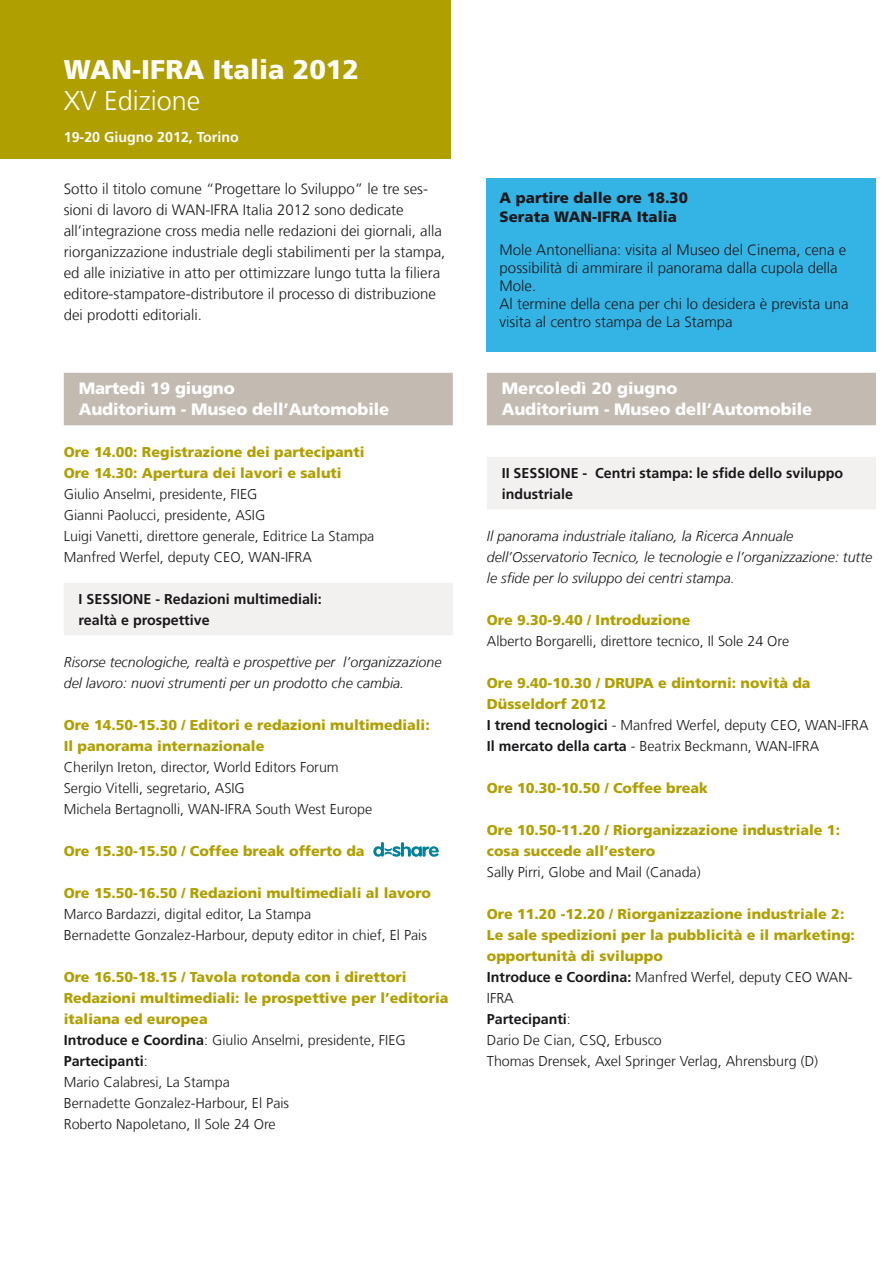
<style>
.page{position:relative;width:893px;height:1263px;background:#fff}
.page>*{position:absolute;margin:0;border:0;box-sizing:border-box;transform-origin:0 0}
.t1{font:900 27px "Frutiger LT Com";color:#fff}
.t2{font:300 27px "Frutiger LT Com";color:#fff}
.t3{font:900 16.5px/21px "Frutiger LT Com";letter-spacing:-.01em;color:#fff}
.t4{font:300 15px/21px "Frutiger LT Com";color:#1a171b}
.t5{font:900 15px/19.8px "Frutiger LT Com";color:#1a171b}
.t6{font:300 14.25px/21px "Frutiger LT Com";color:#1a171b}
.t7{font:900 14.25px/21px "Frutiger LT Com";color:#b09f00}
.t8{font:italic 300 14.25px/21px "Frutiger LT Com";color:#1a171b}
.t9{font:700 14.25px/21px "Frutiger LT Com";color:#1a171b}
.t10{font:700 14.25px "Frutiger LT Com";color:#fff}
.s1{font-weight:900;color:#b09f00}
.s2{font-weight:700}
.s3{font-weight:700;color:#1a171b}
.s4{font-weight:300;color:#1a171b}
</style>
<div class="page">
<div style="left:0;top:0;width:451px;height:158px;background:#b09f00"></div>
<div style="left:64px;top:373px;width:389px;height:52px;background:#c3bbb2"></div>
<div style="left:64px;top:583px;width:389px;height:52px;background:#f3f1ef"></div>
<svg style="left:373px;top:842px;width:66px;height:15px"></svg>
<div style="left:487px;top:373px;width:389px;height:52px;background:#c3bbb2"></div>
<div style="left:487px;top:457px;width:389px;height:52px;background:#f3f1ef"></div>
<div style="left:487px;top:178px;width:389px;height:174px;background:#34b4e4"></div>
<hr style="left:892px;top:359px;width:1px;height:53px;background:#f3f1ef">
<h1 class="t1" style="left:64px;top:53px;width:297px">WAN-IFRA Italia 2012</h1>
<h1 class="t2" style="left:64px;top:85px;width:138px">XV Edizione</h1>
<p class="t10" style="left:64px;top:128px;width:177px">19-20 Giugno 2012, Torino</p>
<p class="t4" style="left:64px;top:179px;width:383px">Sotto il titolo comune “Progettare lo Sviluppo” le tre ses&shy;sioni di lavoro di WAN-IFRA Italia 2012 sono dedicate all’integrazione cross media nelle redazioni dei giornali, alla riorganizzazione industriale degli stabilimenti per la stampa, ed alle iniziative in atto per ottimizzare lungo tutta la filiera editore-stampatore-distributore il processo di distribuzione dei prodotti editoriali.</p>
<p class="t3" style="left:79px;top:377px;width:312px">Martedì 19 giugno<br>Auditorium - Museo dell’Automobile</p>
<p class="t7" style="left:64px;top:441px;width:302px">Ore 14.00: Registrazione dei partecipanti<br>Ore 14.30: Apertura dei lavori e saluti</p>
<p class="t6" style="left:64px;top:483px;width:312px">Giulio Anselmi, presidente, FIEG<br>Gianni Paolucci, presidente, ASIG<br>Luigi Vanetti, direttore generale, Editrice La Stampa Manfred Werfel, deputy CEO, WAN-IFRA</p>
<p class="t9" style="left:79px;top:588px;width:245px">I SESSIONE - Redazioni multimediali: realtà e prospettive</p>
<p class="t8" style="left:64px;top:651px;width:379px">Risorse tecnologiche, realtà e prospettive per l’organizzazione del lavoro: nuovi strumenti per un prodotto che cambia.</p>
<p class="t7" style="left:64px;top:714px;width:367px">Ore 14.50-15.30 / Editori e redazioni multimediali:<br>Il panorama internazionale</p>
<p class="t6" style="left:64px;top:756px;width:310px">Cherilyn Ireton, director, World Editors Forum<br>Sergio Vitelli, segretario, ASIG<br>Michela Bertagnolli, WAN-IFRA South West Europe</p>
<p class="t7" style="left:64px;top:840px;width:302px">Ore 15.30-15.50 / Coffee break offerto da</p>
<p class="t7" style="left:64px;top:882px;width:369px">Ore 15.50-16.50 / Redazioni multimediali al lavoro</p>
<p class="t6" style="left:64px;top:903px;width:365px">Marco Bardazzi, digital editor, La Stampa<br>Bernadette Gonzalez-Harbour, deputy editor in chief, El Pais</p>
<p class="t6" style="left:64px;top:966px;width:386px"><span class="s1">Ore 16.50-18.15 / Tavola rotonda con i direttori Redazioni multimediali: le prospettive per l’editoria italiana ed europea<br></span><span class="s2">Introduce e Coordina</span>: Giulio Anselmi, presidente, FIEG <span class="s2">Partecipanti</span>:<br>Mario Calabresi, La Stampa<br>Bernadette Gonzalez-Harbour, El Pais<br>Roberto Napoletano, Il Sole 24 Ore</p>
<p class="t5" style="left:500px;top:187px;width:190px">A partire dalle ore 18.30<br>Serata WAN-IFRA Italia</p>
<p class="t4" style="left:500px;top:241px;width:350px;line-height:18px">Mole Antonelliana: visita al Museo del Cinema, cena e possibilità di ammirare il panorama dalla cupola della Mole.<br>Al termine della cena per chi lo desidera è prevista una visita al centro stampa de La Stampa</p>
<p class="t3" style="left:502px;top:377px;width:312px">Mercoledì 20 giugno<br>Auditorium - Museo dell’Automobile</p>
<p class="t9" style="left:502px;top:462px;width:343px">II SESSIONE - Centri stampa: le sfide dello sviluppo industriale</p>
<p class="t8" style="left:487px;top:525px;width:387px">Il panorama industriale italiano, la Ricerca Annuale dell’Osservatorio Tecnico, le tecnologie e l’organizzazione: tutte le sfide per lo sviluppo dei centri stampa.</p>
<p class="t7" style="left:487px;top:609px;width:205px">Ore 9.30-9.40 / Introduzione</p>
<p class="t6" style="left:487px;top:630px;width:304px">Alberto Borgarelli, direttore tecnico, Il Sole 24 Ore</p>
<p class="t6" style="left:487px;top:672px;width:383px"><span class="s1">Ore 9.40-10.30 / DRUPA e dintorni: novità da Düsseldorf 2012<br></span><span class="s2">I trend tecnologici</span> - Manfred Werfel, deputy CEO, WAN-IFRA <span class="s2">Il mercato della carta</span> - Beatrix Beckmann, WAN-IFRA</p>
<p class="t7" style="left:487px;top:777px;width:223px">Ore 10.30-10.50 / Coffee break</p>
<p class="t7" style="left:487px;top:819px;width:355px">Ore 10.50-11.20 / Riorganizzazione industriale 1: cosa succede all’estero</p>
<p class="t6" style="left:487px;top:861px;width:215px">Sally Pirri, Globe and Mail (Canada)</p>
<p class="t7" style="left:487px;top:903px;width:370px">Ore 11.20 -12.20 / Riorganizzazione industriale 2:<br>Le sale spedizioni per la pubblicità e il marketing: opportunità di sviluppo<br><span class="s3">Introduce e Coordina:</span> <span class="s4">Manfred Werfel, deputy CEO WAN-IFRA<br></span><span class="s3">Partecipanti</span><span class="s4">:<br>Dario De Cian, CSQ, Erbusco<br>Thomas Drensek, Axel Springer Verlag, Ahrensburg (D)</span></p>
</div>
